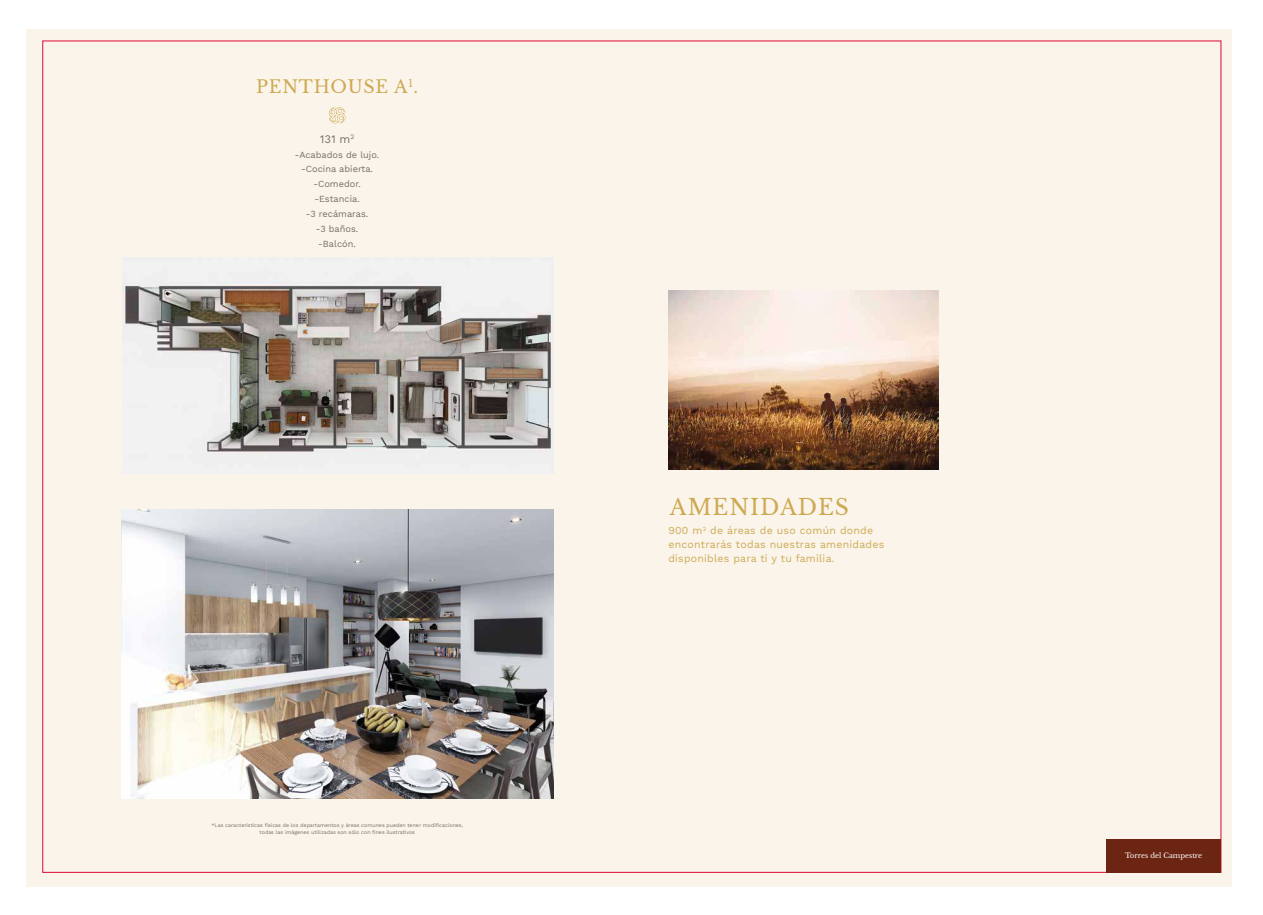
<style>
.page{position:relative;width:1263px;height:915px;background:#fff}
.page>*{position:absolute;margin:0;border:0;box-sizing:border-box;transform-origin:0 0}
.t1{font:21.88px "Libre Baskerville";letter-spacing:.045em;color:#cda952}
.t2{font:17.5px "Libre Baskerville";letter-spacing:.045em;color:#cda952}
.t3{font:11.38px "Work Sans";color:#776e64}
.t4{font:10.5px/14px "Work Sans";letter-spacing:.02em;color:#cda952}
.t5{font:9.19px/14.9px "Work Sans";color:#776e64;text-align:center}
.t6{font:7px "Libre Baskerville";color:#fff}
.t7{font:5.25px/7px "Work Sans";color:#776e64;text-align:center}
</style>
<div class="page">
<div style="left:26px;top:29px;width:1205px;height:857px;background:#faf4ea"></div>
<img style="left:668px;top:290px;width:270px;height:179px">
<div style="left:1106px;top:839px;width:115px;height:33px;background:#6c2512"></div>
<svg style="left:329px;top:107px;width:17px;height:17px"></svg>
<img style="left:122px;top:257px;width:431px;height:216px">
<img style="left:122px;top:509px;width:431px;height:289px">
<h2 class="t2" style="left:256px;top:76px;width:164px">PENTHOUSE A<sup>1</sup>.</h2>
<h3 class="t3" style="left:320px;top:132px;width:36px">131 m<sup>2</sup></h3>
<h3 class="t5" style="left:295px;top:147px;width:86px">-Acabados de lujo. -Cocina abierta. -Comedor. -Estancia.<br>-3 recámaras.<br>-3 baños.<br>-Balcón.</h3>
<p class="t7" style="left:212px;top:822px;width:253px">*Las características físicas de los departamentos y áreas comunes pueden tener modificaciones, todas las imágenes utilizadas son sólo con fines ilustrativos</p>
<h1 class="t1" style="left:670px;top:493px;width:181px">AMENIDADES</h1>
<h3 class="t4" style="left:668px;top:524px;width:217px">900 m<sup>2</sup> de áreas de uso común donde encontrarás todas nuestras amenidades disponibles para ti y tu familia.</h3>
<h3 class="t6" style="left:1125px;top:850px;width:79px">Torres del Campestre</h3>
</div>
